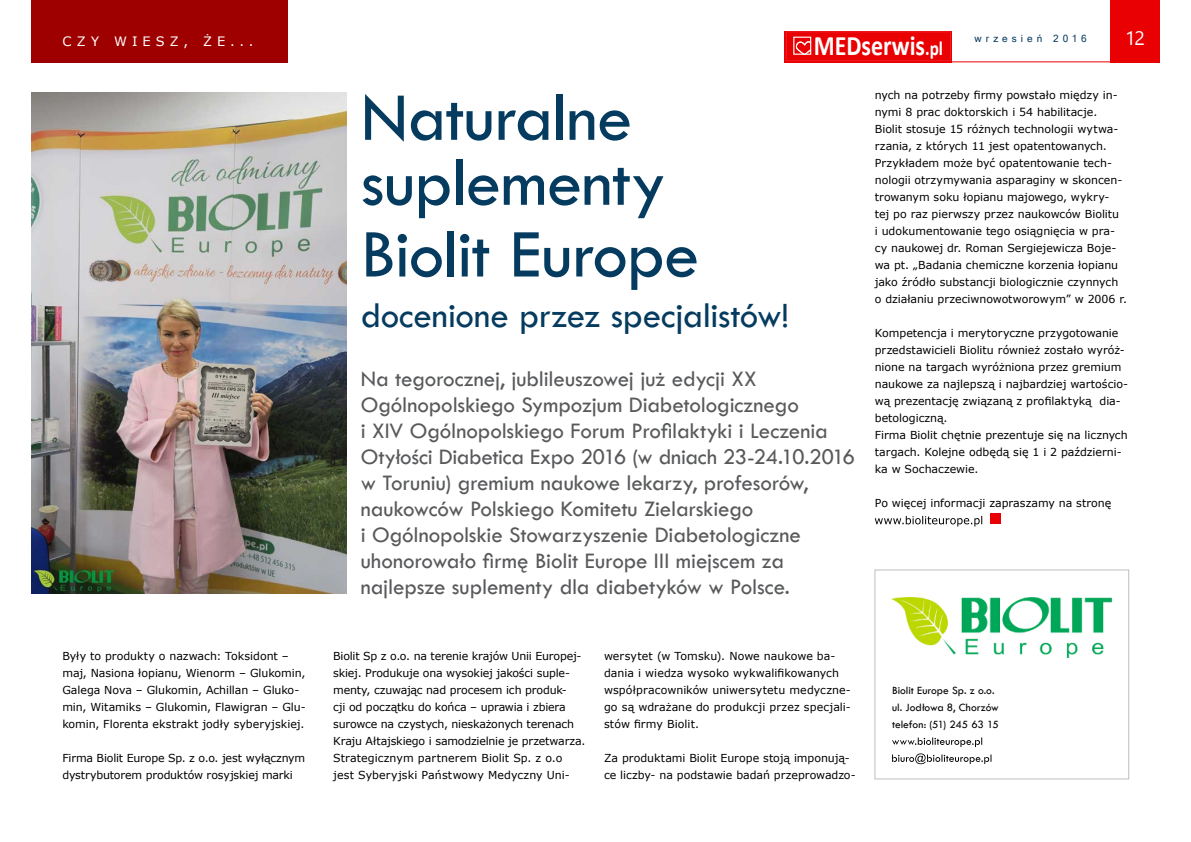
<style>
.page{position:relative;width:1191px;height:842px;background:#fff}
.page>*{position:absolute;margin:0;border:0;box-sizing:border-box;transform-origin:0 0}
.t1{font:71px/65px "Tw Cen";letter-spacing:-.015em;color:#053b5f}
.t2{font:37px "Tw Cen";letter-spacing:-.01em;color:#053b5f}
.t3{font:700 28.3px "Calibri";color:#fff;scale:.85 1}
.t4{font:23px/26px "Tw Cen";letter-spacing:-.01em;color:#58595b}
.t5{font:19.4px "Segoe UI";color:#fff}
.t6{font:13px "MS Reference Sans Serif";letter-spacing:.395em;color:#fff}
.t7{font:11.5px/17px "Tw Cen";letter-spacing:-.005em;color:#000}
.t8{font:11px/17px "MS Reference Sans Serif";letter-spacing:-.005em;color:#000}
.t9{font:10px "Microsoft Sans Serif";letter-spacing:.405em;color:#053b5f}
.s1{font-size:20.2px}
</style>
<div class="page">
<div style="left:784px;top:31px;width:167px;height:31px;background:#e9060a"></div>
<div style="left:786px;top:32px;width:164px;height:29px;background:#e90003"></div>
<div style="left:786px;top:32px;width:164px;height:29px;border:1px solid #ed1d24"></div>
<div style="left:793px;top:37px;width:18px;height:18px;border:1px solid #fff"></div>
<svg style="left:795px;top:41px;width:17px;height:14px"></svg>
<div style="left:1110px;top:0;width:49px;height:62px;background:#e90003"></div>
<hr style="left:950px;top:61px;width:160px;height:1px;background:#e90003">
<div style="left:31px;top:0;width:257px;height:62px;background:#9e0000"></div>
<img style="left:31px;top:93px;width:316px;height:501px">
<svg style="left:874px;top:516px;width:108px;height:10px"></svg>
<div style="left:990px;top:514px;width:10px;height:10px;background:#e90003"></div>
<svg style="left:892px;top:737px;width:90px;height:10px"></svg>
<svg style="left:892px;top:753px;width:99px;height:11px"></svg>
<div style="left:874px;top:570px;width:254px;height:209px;border:1px solid #bebec3"></div>
<img style="left:892px;top:598px;width:220px;height:59px">
<p class="t6" style="left:62px;top:33px;width:193px">Czy wiesz, że...</p>
<h3 class="t5" style="left:1125px;top:23px;width:21px">12</h3>
<p class="t9" style="left:974px;top:32px;width:114px">wrzesień 2016</p>
<h3 class="t3" style="left:813px;top:27px;width:154px">MEDserwis<span class="s1">.pl</span></h3>
<p class="t8" style="left:62px;top:647px;width:245px">Były to produkty o nazwach: Toksidont – maj, Nasiona łopianu, Wienorm – Glukomin, Galega Nova – Glukomin, Achillan – Gluko&shy;min, Witamiks – Glukomin, Flawigran – Glu&shy;komin, Florenta ekstrakt jodły syberyjskiej.</p>
<p class="t8" style="left:62px;top:749px;width:244px">Firma Biolit Europe Sp. z o.o. jest wyłącznym dystrybutorem produktów rosyjskiej marki</p>
<h1 class="t1" style="left:361px;top:85px;width:307px">Naturalne suplementy</h1>
<h1 class="t1" style="left:361px;top:221px;width:340px">Biolit Europe</h1>
<h2 class="t2" style="left:361px;top:293px;width:430px">docenione przez specjalistów!</h2>
<p class="t4" style="left:361px;top:365px;width:496px">Na tegorocznej, jublileuszowej już edycji XX Ogólnopolskiego Sympozjum Diabetologicznego<br>i XIV Ogólnopolskiego Forum Profilaktyki i Leczenia Otyłości Diabetica Expo 2016 (w dniach 23-24.10.2016 w Toruniu) gremium naukowe lekarzy, profesorów, naukowców Polskiego Komitetu Zielarskiego<br>i Ogólnopolskie Stowarzyszenie Diabetologiczne uhonorowało firmę Biolit Europe III miejscem za najlepsze suplementy dla diabetyków w Polsce.</p>
<p class="t8" style="left:874px;top:86px;width:254px">nych na potrzeby firmy powstało między in&shy;nymi 8 prac doktorskich i 54 habilitacje.<br>Biolit stosuje 15 różnych technologii wytwa&shy;rzania, z których 11 jest opatentowanych.<br>Przykładem może być opatentowanie tech&shy;nologii otrzymywania asparaginy w skoncen&shy;trowanym soku łopianu majowego, wykry-<br>tej po raz pierwszy przez naukowców Biolitu<br>i udokumentowanie tego osiągnięcia w pra&shy;cy naukowej dr. Roman Sergiejewicza Boje&shy;wa pt. „Badania chemiczne korzenia łopianu jako źródło substancji biologicznie czynnych o działaniu przeciwnowotworowym” w 2006 r.</p>
<p class="t8" style="left:874px;top:324px;width:255px">Kompetencja i merytoryczne przygotowanie przedstawicieli Biolitu również zostało wyróż&shy;nione na targach wyróżniona przez gremium naukowe za najlepszą i najbardziej wartościo&shy;wą prezentację związaną z profilaktyką dia&shy;betologiczną.<br>Firma Biolit chętnie prezentuje się na licznych targach. Kolejne odbędą się 1 i 2 październi&shy;ka w Sochaczewie.</p>
<p class="t8" style="left:874px;top:494px;width:238px">Po więcej informacji zapraszamy na stronę</p>
<p class="t8" style="left:333px;top:647px;width:254px">Biolit Sp z o.o. na terenie krajów Unii Europej&shy;skiej. Produkuje ona wysokiej jakości suple&shy;menty, czuwając nad procesem ich produk-<br>cji od początku do końca – uprawia i zbiera surowce na czystych, nieskażonych terenach Kraju Ałtajskiego i samodzielnie je przetwarza.<br>Strategicznym partnerem Biolit Sp. z o.o jest Syberyjski Państwowy Medyczny Uni-</p>
<p class="t8" style="left:604px;top:647px;width:248px">wersytet (w Tomsku). Nowe naukowe ba&shy;dania i wiedza wysoko wykwalifikowanych współpracowników uniwersytetu medyczne&shy;go są wdrażane do produkcji przez specjali&shy;stów firmy Biolit.</p>
<p class="t8" style="left:604px;top:749px;width:253px">Za produktami Biolit Europe stoją imponują&shy;ce liczby- na podstawie badań przeprowadzo-</p>
<p class="t7" style="left:892px;top:682px;width:108px">Biolit Europe Sp. z o.o. ul. Jodłowa 8, Chorzów telefon: (51) 245 63 15</p>
</div>
